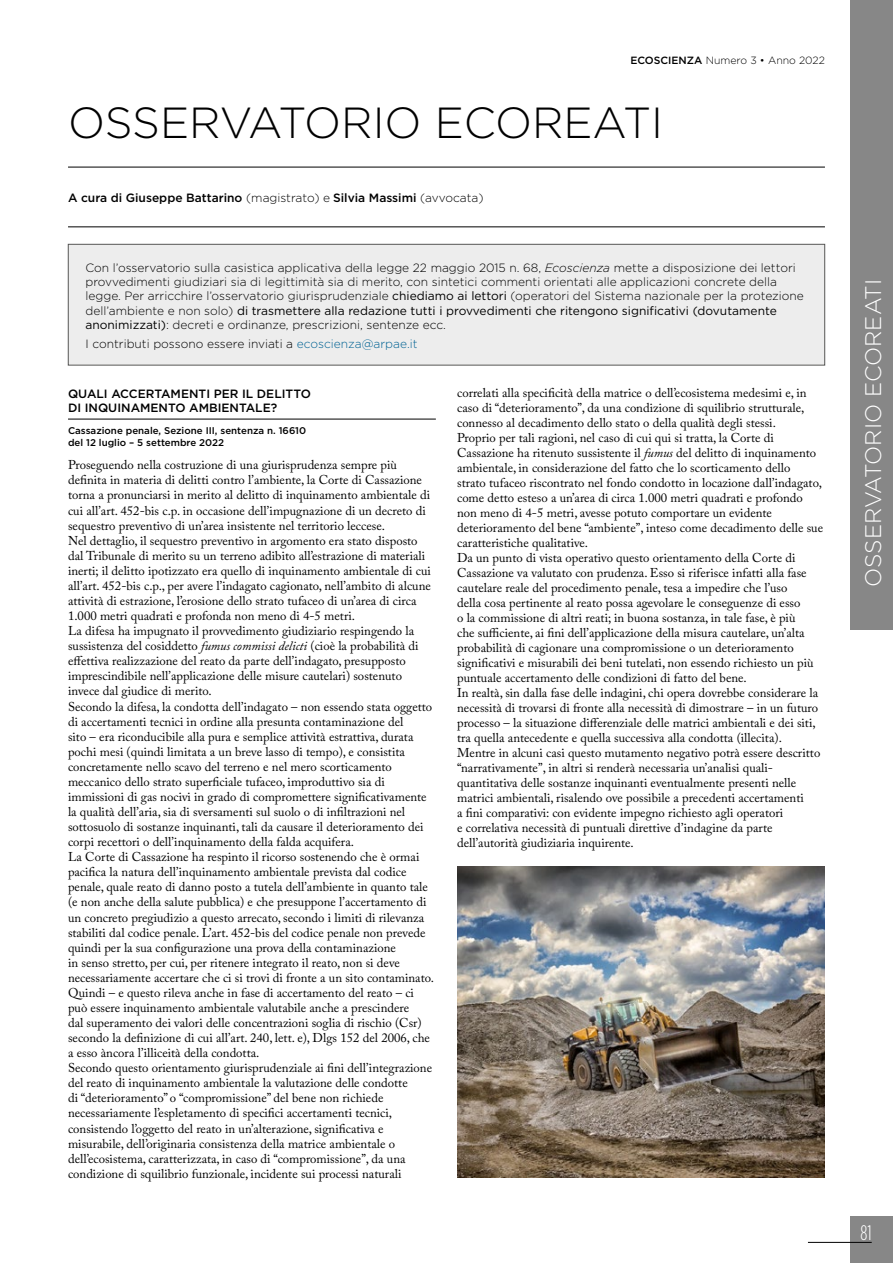
<style>
.page{position:relative;width:893px;height:1263px;background:#fff}
.page>*{position:absolute;margin:0;border:0;box-sizing:border-box;transform-origin:0 0}
.t1{font:300 43.5px "Gotham HTF";color:#000}
.t2{font:300 22.5px "Gotham HTF";color:#fff}
.t3{font:300 condensed 21px "Gotham HTF";color:#fff}
.t4{font:12.75px/15px "Adobe Caslon Pro";color:#000}
.t5{font:300 12px/14.4px "Gotham HTF";color:#000}
.t6{font:500 12px/14.4px "Gotham HTF";color:#000}
.t7{font:300 10.5px "Gotham HTF";color:#000}
.t8{font:500 9.75px/11.4px "Gotham HTF";color:#000}
.s1{font-weight:500}
.s2{font-weight:300}
.s3{font-style:italic}
.s4{font-weight:400}
.s5{color:#006293}
</style>
<div class="page">
<div style="left:850px;top:1216px;width:43px;height:47px;background:#878787"></div>
<hr style="left:808px;top:1242px;width:64px;height:1px;background:#000">
<div style="left:850px;top:0;width:43px;height:629px;background:#878787"></div>
<div style="left:68px;top:244px;width:757px;height:121px;background:#ededed"></div>
<div style="left:68px;top:244px;width:757px;height:121px;border:1px solid #575756"></div>
<hr style="left:68px;top:167px;width:757px;height:1px;background:#000">
<hr style="left:68px;top:227px;width:757px;height:1px;background:#000">
<hr style="left:68px;top:419px;width:368px;height:1px;background:#000">
<img style="left:457px;top:866px;width:368px;height:312px">
<p class="t7" style="left:630px;top:55px;width:196px"><span class="s1">ECOSCIENZA</span> Numero 3 • Anno 2022</p>
<h1 class="t1" style="left:68px;top:99px;width:597px">OSSERVATORIO ECOREATI</h1>
<p class="t6" style="left:68px;top:190px;width:417px">A cura di Giuseppe Battarino <span class="s2">(magistrato) e</span> Silvia Massimi <span class="s2">(avvocata)</span></p>
<p class="t5" style="left:85px;top:260px;width:720px">Con l’osservatorio sulla casistica applicativa della legge 22 maggio 2015 n. 68, <span class="s3">Ecoscienza</span> mette a disposizione dei lettori provvedimenti giudiziari sia di legittimità sia di merito, con sintetici commenti orientati alle applicazioni concrete della legge. Per arricchire l’osservatorio giurisprudenziale <span class="s4">chiediamo ai lettori</span> (operatori del Sistema nazionale per la protezione dell’ambiente e non solo) <span class="s4">di trasmettere alla redazione tutti i provvedimenti che ritengono significativi (dovutamente anonimizzati)</span>: decreti e ordinanze, prescrizioni, sentenze ecc.</p>
<p class="t5" style="left:85px;top:336px;width:334px">I contributi possono essere inviati a <span class="s5">ecoscienza@arpae.it</span></p>
<p class="t6" style="left:68px;top:386px;width:244px">QUALI ACCERTAMENTI PER IL DELITTO<br>DI INQUINAMENTO AMBIENTALE?</p>
<p class="t8" style="left:68px;top:425px;width:240px">Cassazione penale, Sezione III, sentenza n. 16610 del 12 luglio – 5 settembre 2022</p>
<p class="t4" style="left:68px;top:457px;width:367px">Proseguendo nella costruzione di una giurisprudenza sempre più definita in materia di delitti contro l’ambiente, la Corte di Cassazione torna a pronunciarsi in merito al delitto di inquinamento ambientale di cui all’art. 452-bis c.p. in occasione dell’impugnazione di un decreto di sequestro preventivo di un’area insistente nel territorio leccese.<br>Nel dettaglio, il sequestro preventivo in argomento era stato disposto dal Tribunale di merito su un terreno adibito all’estrazione di materiali inerti; il delitto ipotizzato era quello di inquinamento ambientale di cui all’art. 452-bis c.p., per avere l’indagato cagionato, nell’ambito di alcune attività di estrazione, l’erosione dello strato tufaceo di un’area di circa 1.000 metri quadrati e profonda non meno di 4-5 metri.<br>La difesa ha impugnato il provvedimento giudiziario respingendo la sussistenza del cosiddetto <span class="s3">fumus commissi delicti</span> (cioè la probabilità di effettiva realizzazione del reato da parte dell’indagato, presupposto imprescindibile nell’applicazione delle misure cautelari) sostenuto invece dal giudice di merito.<br>Secondo la difesa, la condotta dell’indagato – non essendo stata oggetto di accertamenti tecnici in ordine alla presunta contaminazione del<br>sito – era riconducibile alla pura e semplice attività estrattiva, durata pochi mesi (quindi limitata a un breve lasso di tempo), e consistita concretamente nello scavo del terreno e nel mero scorticamento meccanico dello strato superficiale tufaceo, improduttivo sia di immissioni di gas nocivi in grado di compromettere significativamente la qualità dell’aria, sia di sversamenti sul suolo o di infiltrazioni nel sottosuolo di sostanze inquinanti, tali da causare il deterioramento dei corpi recettori o dell’inquinamento della falda acquifera.<br>La Corte di Cassazione ha respinto il ricorso sostenendo che è ormai pacifica la natura dell’inquinamento ambientale prevista dal codice penale, quale reato di danno posto a tutela dell’ambiente in quanto tale (e non anche della salute pubblica) e che presuppone l’accertamento di un concreto pregiudizio a questo arrecato, secondo i limiti di rilevanza stabiliti dal codice penale. L’art. 452-bis del codice penale non prevede quindi per la sua configurazione una prova della contaminazione<br>in senso stretto, per cui, per ritenere integrato il reato, non si deve necessariamente accertare che ci si trovi di fronte a un sito contaminato.<br>Quindi – e questo rileva anche in fase di accertamento del reato – ci può essere inquinamento ambientale valutabile anche a prescindere<br>dal superamento dei valori delle concentrazioni soglia di rischio (Csr) secondo la definizione di cui all’art. 240, lett. e), Dlgs 152 del 2006, che a esso àncora l’illiceità della condotta.<br>Secondo questo orientamento giurisprudenziale ai fini dell’integrazione del reato di inquinamento ambientale la valutazione delle condotte<br>di “deterioramento” o “compromissione” del bene non richiede necessariamente l’espletamento di specifici accertamenti tecnici, consistendo l’oggetto del reato in un’alterazione, significativa e misurabile, dell’originaria consistenza della matrice ambientale o dell’ecosistema, caratterizzata, in caso di “compromissione”, da una condizione di squilibrio funzionale, incidente sui processi naturali</p>
<p class="t4" style="left:457px;top:385px;width:368px">correlati alla specificità della matrice o dell’ecosistema medesimi e, in caso di “deterioramento”, da una condizione di squilibrio strutturale, connesso al decadimento dello stato o della qualità degli stessi.<br>Proprio per tali ragioni, nel caso di cui qui si tratta, la Corte di Cassazione ha ritenuto sussistente il <span class="s3">fumus</span> del delitto di inquinamento ambientale, in considerazione del fatto che lo scorticamento dello<br>strato tufaceo riscontrato nel fondo condotto in locazione dall’indagato, come detto esteso a un’area di circa 1.000 metri quadrati e profondo non meno di 4-5 metri, avesse potuto comportare un evidente deterioramento del bene “ambiente”, inteso come decadimento delle sue caratteristiche qualitative.<br>Da un punto di vista operativo questo orientamento della Corte di Cassazione va valutato con prudenza. Esso si riferisce infatti alla fase cautelare reale del procedimento penale, tesa a impedire che l’uso<br>della cosa pertinente al reato possa agevolare le conseguenze di esso<br>o la commissione di altri reati; in buona sostanza, in tale fase, è più<br>che sufficiente, ai fini dell’applicazione della misura cautelare, un’alta probabilità di cagionare una compromissione o un deterioramento significativi e misurabili dei beni tutelati, non essendo richiesto un più puntuale accertamento delle condizioni di fatto del bene.<br>In realtà, sin dalla fase delle indagini, chi opera dovrebbe considerare la necessità di trovarsi di fronte alla necessità di dimostrare – in un futuro processo – la situazione differenziale delle matrici ambientali e dei siti, tra quella antecedente e quella successiva alla condotta (illecita).<br>Mentre in alcuni casi questo mutamento negativo potrà essere descritto “narrativamente”, in altri si renderà necessaria un’analisi quali&shy;quantitativa delle sostanze inquinanti eventualmente presenti nelle matrici ambientali, risalendo ove possibile a precedenti accertamenti<br>a fini comparativi: con evidente impegno richiesto agli operatori<br>e correlativa necessità di puntuali direttive d’indagine da parte dell’autorità giudiziaria inquirente.</p>
<h2 class="t2" style="left:861px;top:587px;width:309px;rotate:-90deg">OSSERVATORIO ECOREATI</h2>
<h3 class="t3" style="left:860px;top:1221px;width:13px">81</h3>
</div>
